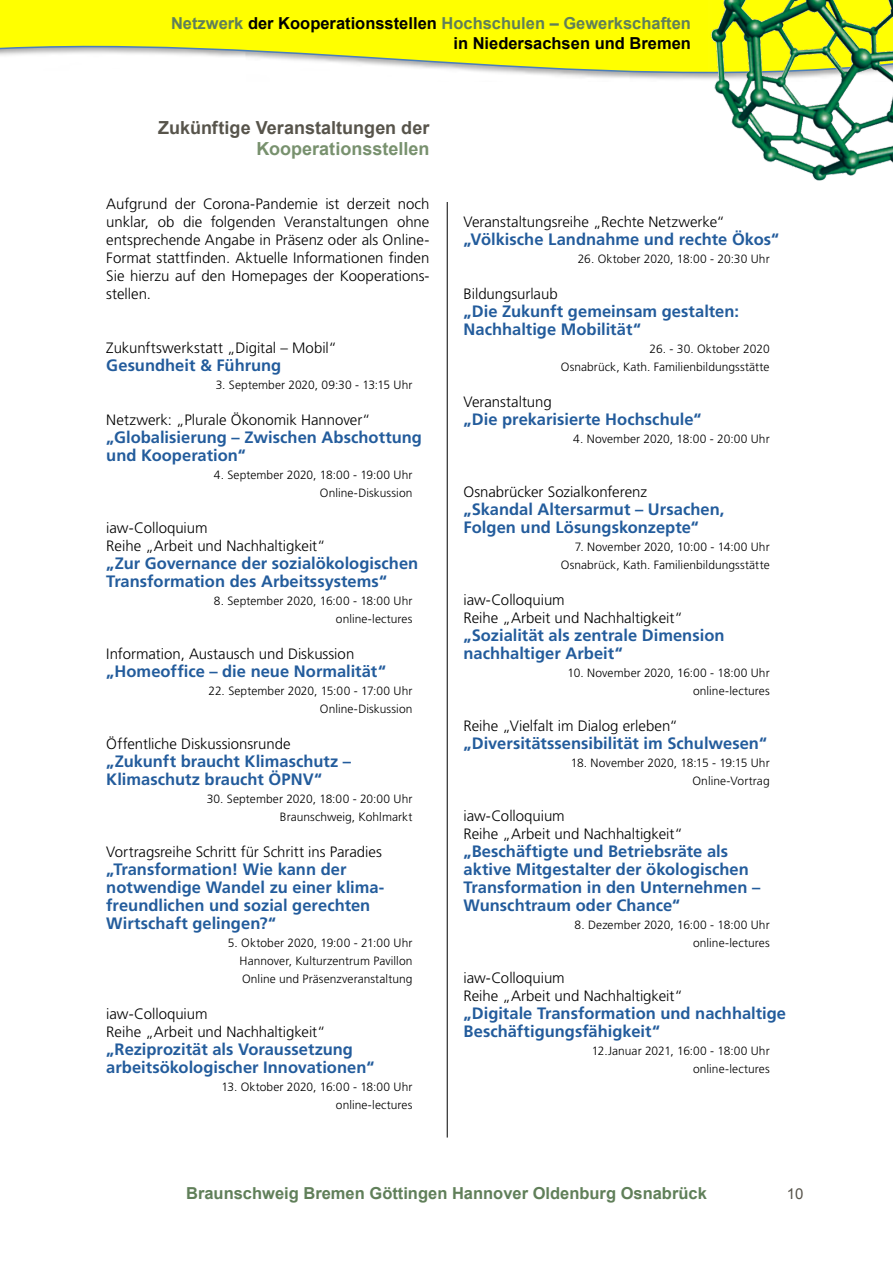
<style>
.page{position:relative;width:893px;height:1263px;background:#fff}
.page>*{position:absolute;margin:0;border:0;box-sizing:border-box;transform-origin:0 0}
.t1{font:700 18px "Arial";color:#57544b}
.t2{font:700 18px "Arial";color:#78916e}
.t3{font:700 16.5px/18px "Frutiger";color:#235c9c}
.t4{font:700 16.5px/19.8px "Arial";color:#000;text-align:right}
.t5{font:700 16.5px "Arial";color:#607f59}
.t6{font:300 15px/18px "Frutiger";color:#000}
.t7{font:15px "Arial";color:#57544b}
.t8{font:300 12px/18px "Frutiger";letter-spacing:.005em;color:#000;text-align:right}
.s1{color:#607f59}
</style>
<div class="page">
<hr style="left:447px;top:202px;width:1px;height:935px;background:#000">
<svg style="left:0;top:0;width:709px;height:80px;fill:#ff0"></svg>
<img style="left:709px;top:0;width:184px;height:181px">
<p class="t4" style="left:171px;top:14px;width:521px"><span class="s1">Netzwerk</span> der Kooperationsstellen <span class="s1">Hochschulen – Gewerkschaften </span>in Niedersachsen und Bremen</p>
<p class="t1" style="left:158px;top:115px;width:273px">Zukünftige Veranstaltungen der</p>
<p class="t2" style="left:257px;top:137px;width:174px">Kooperationsstellen</p>
<p class="t6" style="left:106px;top:195px;width:325px;text-align:justify">Aufgrund der Corona-Pandemie ist derzeit noch unklar, ob die folgenden Veranstaltungen ohne entsprechende Angabe in Präsenz oder als Online-Format stattfinden. Aktuelle Informationen finden Sie hierzu auf den Homepages der Kooperations&shy;stellen.</p>
<p class="t6" style="left:106px;top:339px;width:232px">Zukunftswerkstatt „Digital – Mobil“</p>
<p class="t3" style="left:106px;top:357px;width:177px">Gesundheit &amp; Führung</p>
<p class="t8" style="left:216px;top:376px;width:198px">3. September 2020, 09:30 - 13:15 Uhr</p>
<p class="t6" style="left:106px;top:411px;width:266px">Netzwerk: „Plurale Ökonomik Hannover“</p>
<p class="t3" style="left:106px;top:429px;width:317px">„Globalisierung – Zwischen Abschottung und Kooperation“</p>
<p class="t8" style="left:214px;top:466px;width:200px">4. September 2020, 18:00 - 19:00 Uhr<br>Online-Diskussion</p>
<p class="t6" style="left:106px;top:519px;width:221px">iaw-Colloquium<br>Reihe „Arbeit und Nachhaltigkeit“</p>
<p class="t3" style="left:106px;top:555px;width:313px">„Zur Governance der sozialökologischen<br>Transformation des Arbeitssystems“</p>
<p class="t8" style="left:214px;top:592px;width:200px">8. September 2020, 16:00 - 18:00 Uhr online-lectures</p>
<p class="t6" style="left:106px;top:645px;width:250px">Information, Austausch und Diskussion</p>
<p class="t3" style="left:106px;top:663px;width:281px">„Homeoffice – die neue Normalität“</p>
<p class="t8" style="left:208px;top:682px;width:205px">22. September 2020, 15:00 - 17:00 Uhr<br>Online-Diskussion</p>
<p class="t6" style="left:106px;top:735px;width:186px">Öffentliche Diskussionsrunde</p>
<p class="t3" style="left:106px;top:753px;width:246px">„Zukunft braucht Klimaschutz –<br>Klimaschutz braucht ÖPNV“</p>
<p class="t8" style="left:207px;top:790px;width:207px">30. September 2020, 18:00 - 20:00 Uhr<br>Braunschweig, Kohlmarkt</p>
<p class="t6" style="left:106px;top:843px;width:277px">Vortragsreihe Schritt für Schritt ins Paradies</p>
<p class="t3" style="left:106px;top:861px;width:280px">„Transformation! Wie kann der notwendige Wandel zu einer klima&shy;freundlichen und sozial gerechten<br>Wirtschaft gelingen?“</p>
<p class="t8" style="left:240px;top:934px;width:174px;text-align:justify;text-indent:-12px">5. Oktober 2020, 19:00 - 21:00 Uhr Hannover, Kulturzentrum Pavillon Online und Präsenzveranstaltung</p>
<p class="t6" style="left:106px;top:1005px;width:221px">iaw-Colloquium<br>Reihe „Arbeit und Nachhaltigkeit“</p>
<p class="t3" style="left:106px;top:1041px;width:270px">„Reziprozität als Voraussetzung arbeitsökologischer Innovationen“</p>
<p class="t8" style="left:221px;top:1078px;width:193px">13. Oktober 2020, 16:00 - 18:00 Uhr online-lectures</p>
<p class="t6" style="left:463px;top:213px;width:263px">Veranstaltungsreihe „Rechte Netzwerke“</p>
<p class="t3" style="left:463px;top:231px;width:317px">„Völkische Landnahme und rechte Ökos“</p>
<p class="t8" style="left:578px;top:250px;width:193px">26. Oktober 2020, 18:00 - 20:30 Uhr</p>
<p class="t6" style="left:463px;top:285px;width:96px">Bildungsurlaub</p>
<p class="t3" style="left:463px;top:303px;width:277px">„Die Zukunft gemeinsam gestalten:<br>Nachhaltige Mobilität“</p>
<p class="t8" style="left:561px;top:340px;width:210px">26. - 30. Oktober 2020<br>Osnabrück, Kath. Familienbildungsstätte</p>
<p class="t6" style="left:463px;top:393px;width:90px">Veranstaltung</p>
<p class="t3" style="left:463px;top:411px;width:239px">„Die prekarisierte Hochschule“</p>
<p class="t8" style="left:573px;top:430px;width:198px">4. November 2020, 18:00 - 20:00 Uhr</p>
<p class="t6" style="left:463px;top:483px;width:185px">Osnabrücker Sozialkonferenz</p>
<p class="t3" style="left:463px;top:501px;width:262px">„Skandal Altersarmut – Ursachen,<br>Folgen und Lösungskonzepte“</p>
<p class="t8" style="left:561px;top:538px;width:210px">7. November 2020, 10:00 - 14:00 Uhr<br>Osnabrück, Kath. Familienbildungsstätte</p>
<p class="t6" style="left:463px;top:591px;width:221px">iaw-Colloquium<br>Reihe „Arbeit und Nachhaltigkeit“</p>
<p class="t3" style="left:463px;top:627px;width:263px">„Sozialität als zentrale Dimension nachhaltiger Arbeit“</p>
<p class="t8" style="left:568px;top:664px;width:204px">10. November 2020, 16:00 - 18:00 Uhr online-lectures</p>
<p class="t6" style="left:463px;top:717px;width:216px">Reihe „Vielfalt im Dialog erleben“</p>
<p class="t3" style="left:463px;top:735px;width:305px">„Diversitätssensibilität im Schulwesen“</p>
<p class="t8" style="left:571px;top:754px;width:200px">18. November 2020, 18:15 - 19:15 Uhr<br>Online-Vortrag</p>
<p class="t6" style="left:463px;top:807px;width:221px">iaw-Colloquium<br>Reihe „Arbeit und Nachhaltigkeit“</p>
<p class="t3" style="left:463px;top:843px;width:298px">„Beschäftigte und Betriebsräte als aktive Mitgestalter der ökologischen Transformation in den Unternehmen – Wunschtraum oder Chance“</p>
<p class="t8" style="left:575px;top:916px;width:197px">8. Dezember 2020, 16:00 - 18:00 Uhr online-lectures</p>
<p class="t6" style="left:463px;top:969px;width:221px">iaw-Colloquium<br>Reihe „Arbeit und Nachhaltigkeit“</p>
<p class="t3" style="left:463px;top:1005px;width:324px">„Digitale Transformation und nachhaltige<br>Beschäftigungsfähigkeit“</p>
<p class="t8" style="left:592px;top:1042px;width:179px">12.Januar 2021, 16:00 - 18:00 Uhr online-lectures</p>
<p class="t5" style="left:186px;top:1183px;width:522px">Braunschweig Bremen Göttingen Hannover Oldenburg Osnabrück</p>
<p class="t7" style="left:787px;top:1184px;width:18px">10</p>
</div>
